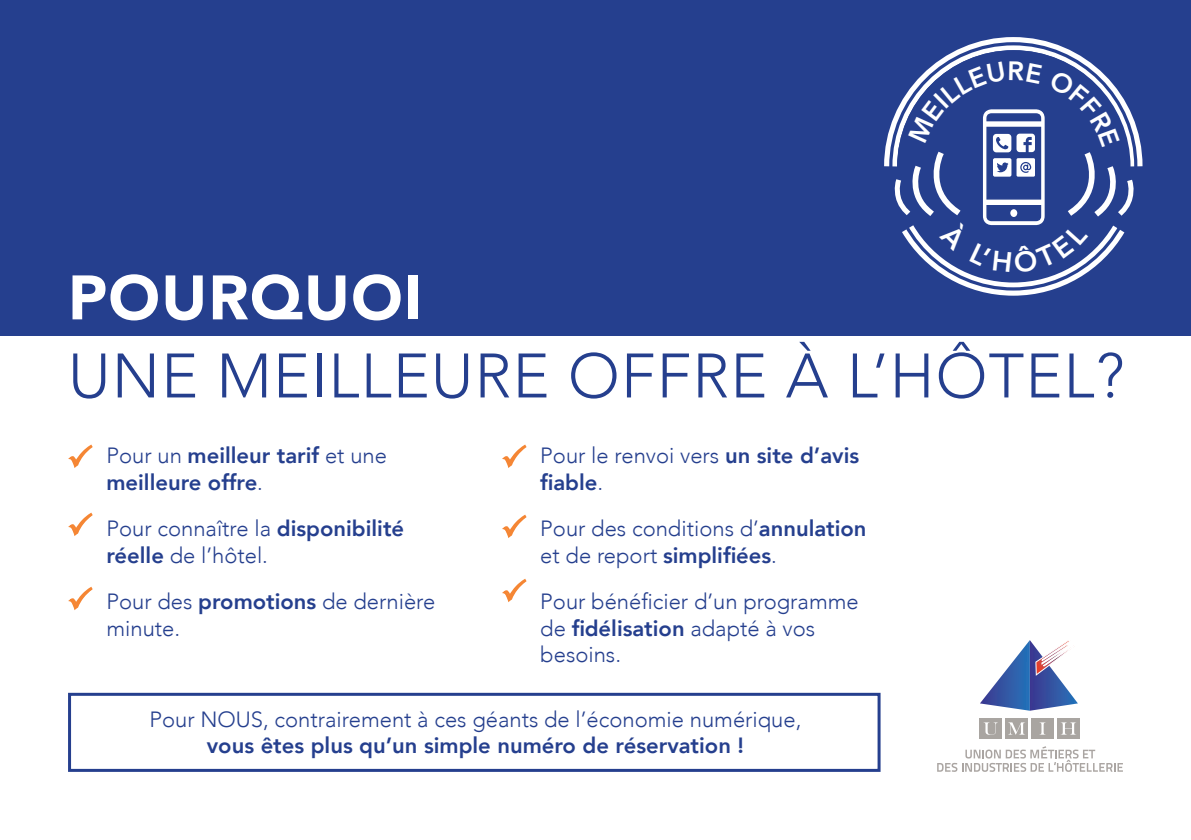
<style>
.page{position:relative;width:1191px;height:840px;background:#fff}
.page>*{position:absolute;margin:0;border:0;box-sizing:border-box;transform-origin:0 0}
.t1{font:300 62px "Avenir";letter-spacing:.02em;color:#253f8e}
.t2{font:900 62px "Avenir";letter-spacing:.02em;color:#fff}
.TEXTE{font:300 22px/26.4px "Avenir";color:#253f8e}
.TEXTE-2{font:800 22px/26.4px "Avenir";color:#253f8e}
.s1{font-weight:300}
.s2{font-weight:800}
</style>
<div class="page">
<div style="left:0;top:0;width:1191px;height:335px;background:#253f8e"></div>
<svg style="left:937px;top:746px;width:186px;height:25px"></svg>
<svg style="left:980px;top:640px;width:98px;height:70px"></svg>
<div style="left:1005px;top:717px;width:22px;height:21px;background:#a9a5a1"></div>
<div style="left:1031px;top:717px;width:22px;height:21px;background:#a9a5a1"></div>
<div style="left:979px;top:717px;width:22px;height:21px;background:#a9a5a1"></div>
<div style="left:1057px;top:717px;width:22px;height:21px;background:#a9a5a1"></div>
<svg style="left:983px;top:722px;width:15px;height:12px"></svg>
<svg style="left:1008px;top:722px;width:17px;height:12px"></svg>
<svg style="left:1039px;top:722px;width:6px;height:12px"></svg>
<svg style="left:1061px;top:722px;width:15px;height:12px"></svg>
<svg style="left:884px;top:37px;width:259px;height:130px"></svg>
<div style="left:68px;top:692px;width:812px;height:79px;border:3px solid #253f8e"></div>
<svg style="left:68px;top:444px;width:25px;height:24px"></svg>
<svg style="left:68px;top:512px;width:25px;height:24px"></svg>
<svg style="left:68px;top:586px;width:25px;height:24px"></svg>
<svg style="left:502px;top:444px;width:25px;height:24px"></svg>
<svg style="left:502px;top:514px;width:25px;height:24px"></svg>
<svg style="left:502px;top:578px;width:25px;height:24px"></svg>
<svg style="left:889px;top:61px;width:247px;height:235px"></svg>
<p class="t2" style="left:68px;top:244px;width:356px">POURQUOI</p>
<p class="t1" style="left:68px;top:339px;width:1057px">UNE MEILLEURE OFFRE À L’HÔTEL?</p>
<p class="TEXTE-2" style="left:106px;top:442px;width:282px"><span class="s1">Pour un</span> meilleur tarif <span class="s1">et une</span></p>
<p class="TEXTE-2" style="left:106px;top:468px;width:158px">meilleure offre<span class="s1">.</span></p>
<p class="TEXTE" style="left:106px;top:515px;width:299px">Pour connaître la <span class="s2">disponibilité réelle</span> de l’hôtel.</p>
<p class="TEXTE" style="left:106px;top:588px;width:330px">Pour des <span class="s2">promotions</span> de dernière minute.</p>
<p class="TEXTE-2" style="left:540px;top:442px;width:320px"><span class="s1">Pour le renvoi vers</span> un site d’avis fiable<span class="s1">.</span></p>
<p class="TEXTE" style="left:540px;top:515px;width:328px">Pour des conditions d’<span class="s2">annulation </span>et de report <span class="s2">simplifiées</span>.</p>
<p class="TEXTE" style="left:540px;top:588px;width:320px">Pour bénéficier d’un programme de <span class="s2">fidélisation</span> adapté à vos besoins.</p>
<p class="TEXTE" style="left:149px;top:706px;width:653px">Pour NOUS, contrairement à ces géants de l’économie numérique,</p>
<p class="TEXTE-2" style="left:207px;top:731px;width:538px">vous êtes plus qu’un simple numéro de réservation !</p>
</div>
